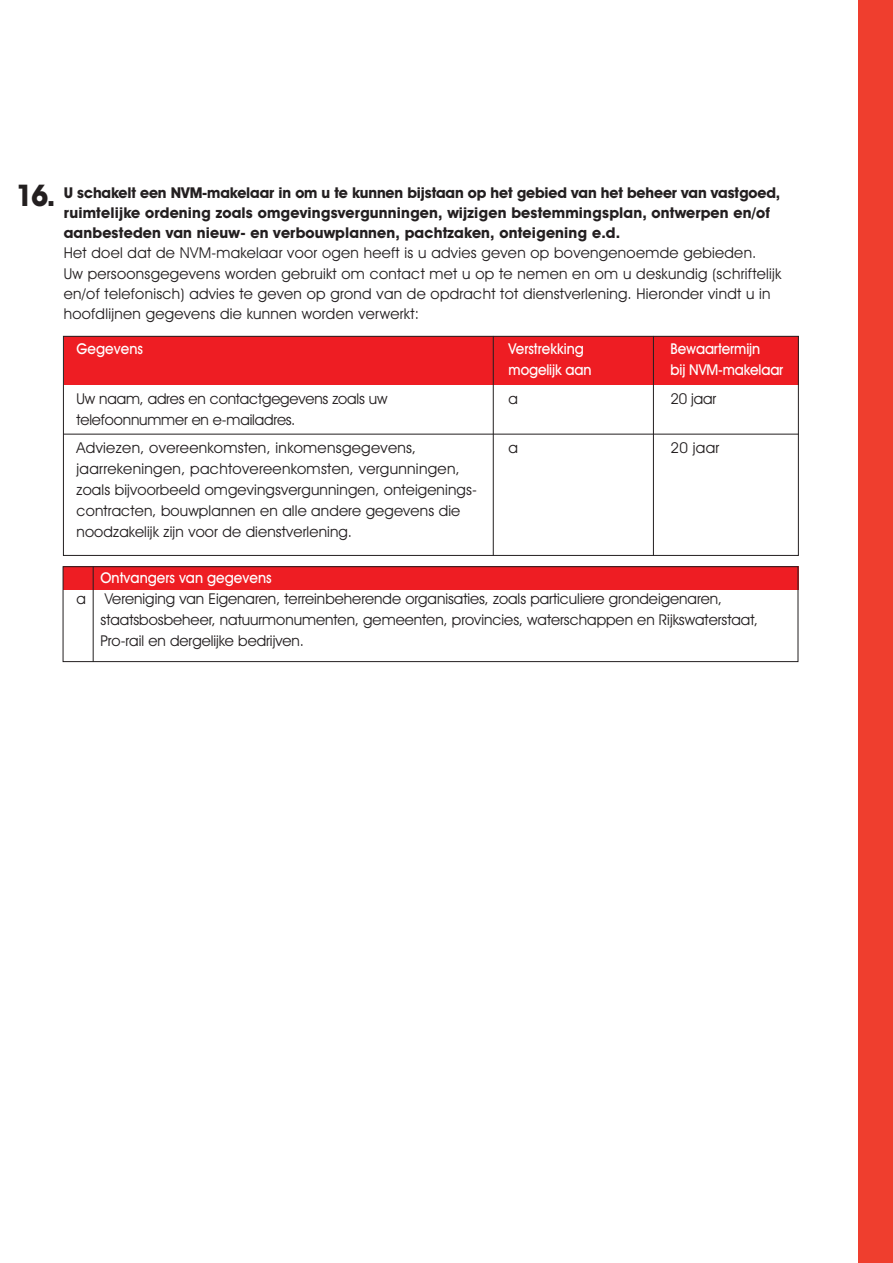
<style>
.page{position:relative;width:893px;height:1263px;background:#fff}
.page>*{position:absolute;margin:0;border:0;box-sizing:border-box;transform-origin:0 0}
.t1{font:700 30px "Avant Garde IT Cby BT";color:#231f20}
.t2{font:15px/21px "Avant Garde IT Cby BT";letter-spacing:.01em;color:#231f20}
.t3{font:700 15px/20.2px "Avant Garde IT Cby BT";letter-spacing:.01em;color:#231f20}
.t4{font:500 15px "Avant Garde IT Cby BT";color:#fff;scale:.94 1}
.t5{font:15px "Avant Garde IT Cby BT";letter-spacing:-.01em;color:#231f20}
</style>
<div class="page">
<div style="left:63px;top:567px;width:735px;height:23px;background:#ee1d23"></div>
<div style="left:64px;top:336px;width:734px;height:49px;background:#ee1d23"></div>
<div style="left:859px;top:0;width:34px;height:1263px;background:#ef3e2e"></div>
<div style="left:63px;top:336px;width:736px;height:220px;border:1px solid #231f20"></div>
<hr style="left:493px;top:336px;width:1px;height:220px;background:#231f20">
<hr style="left:653px;top:336px;width:1px;height:220px;background:#231f20">
<hr style="left:93px;top:566px;width:1px;height:96px;background:#231f20">
<hr style="left:63px;top:434px;width:736px;height:1px;background:#231f20">
<div style="left:63px;top:566px;width:735px;height:96px;border:1px solid #231f20"></div>
<h1 class="t1" style="left:16px;top:177px;width:41px">16.</h1>
<p class="t3" style="left:64px;top:182px;width:718px">U schakelt een NVM-makelaar in om u te kunnen bijstaan op het gebied van het beheer van vastgoed, ruimtelijke ordening zoals omgevingsvergunningen, wijzigen bestemmingsplan, ontwerpen en/of aanbesteden van nieuw- en verbouwplannen, pachtzaken, onteigening e.d.</p>
<p class="t2" style="left:64px;top:243px;width:719px;line-height:20.2px">Het doel dat de NVM-makelaar voor ogen heeft is u advies geven op bovengenoemde gebieden.<br>Uw persoonsgegevens worden gebruikt om contact met u op te nemen en om u deskundig (schriftelijk en/of telefonisch) advies te geven op grond van de opdracht tot dienstverlening. Hieronder vindt u in hoofdlijnen gegevens die kunnen worden verwerkt:</p>
<p class="t4" style="left:77px;top:340px;width:72px">Gegevens</p>
<p class="t4" style="left:509px;top:340px;width:82px">Verstrekking</p>
<p class="t4" style="left:671px;top:340px;width:97px">Bewaartermijn</p>
<p class="t4" style="left:509px;top:361px;width:90px">mogelijk aan</p>
<p class="t4" style="left:671px;top:361px;width:121px">bij NVM-makelaar</p>
<p class="t5" style="left:77px;top:389px;width:312px">Uw naam, adres en contactgegevens zoals uw</p>
<p class="t2" style="left:509px;top:388px;width:11px">a</p>
<p class="t2" style="left:671px;top:388px;width:47px">20 jaar</p>
<p class="t2" style="left:77px;top:405px;width:341px;line-height:28.5px">telefoonnummer en e-mailadres.<br>Adviezen, overeenkomsten, inkomensgegevens,</p>
<p class="t2" style="left:509px;top:437px;width:11px">a</p>
<p class="t2" style="left:671px;top:437px;width:50px">20 jaar</p>
<p class="t2" style="left:77px;top:458px;width:402px">jaarrekeningen, pachtovereenkomsten, vergunningen, zoals bijvoorbeeld omgevingsvergunningen, onteigenings&shy;contracten, bouwplannen en alle andere gegevens die noodzakelijk zijn voor de dienstverlening.</p>
<p class="t4" style="left:101px;top:569px;width:184px">Ontvangers van gegevens</p>
<p class="t2" style="left:77px;top:588px;width:11px">a</p>
<p class="t2" style="left:101px;top:588px;width:659px">Vereniging van Eigenaren, terreinbeherende organisaties, zoals particuliere grondeigenaren, staatsbosbeheer, natuurmonumenten, gemeenten, provincies, waterschappen en Rijkswaterstaat,<br>Pro-rail en dergelijke bedrijven.</p>
</div>
